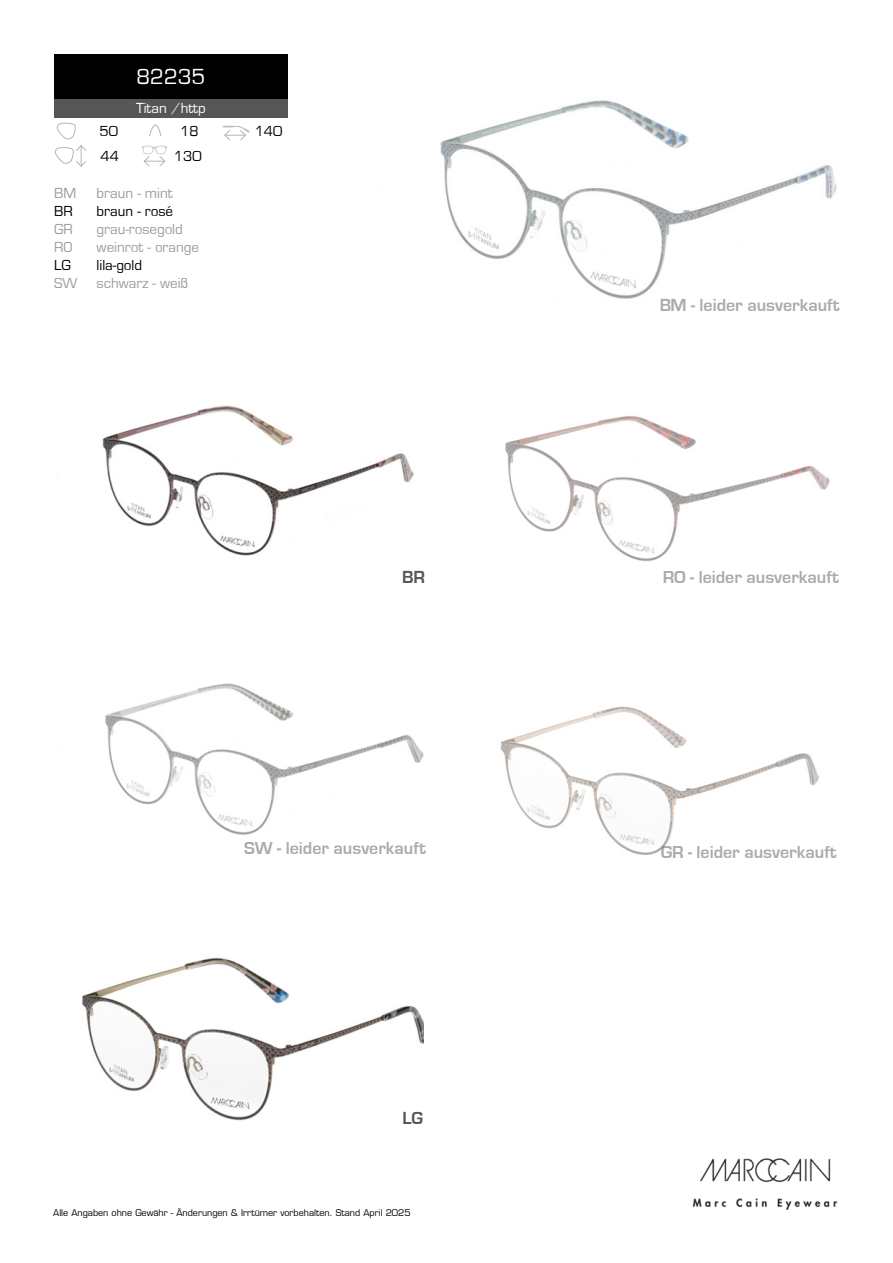
<style>
.page{position:relative;width:893px;height:1263px;background:#fff}
.page>*{position:absolute;margin:0;border:0;box-sizing:border-box;transform-origin:0 0}
.t1{font:22.5px "Eurostile";color:#fff}
.t2{font:700 18px "Eurostile";color:#565655}
.t3{font:15px "Eurostile";color:#9c9c9c}
.t4{font:15px "Eurostile";color:#000}
.t5{font:15px "Eurostile";color:#fff}
.t6{font:9px "Eurostile LT";color:#000}
</style>
<div class="page">
<svg style="left:54px;top:122px;width:32px;height:45px"></svg>
<img style="left:142px;top:145px;width:25px;height:10px">
<svg style="left:143px;top:156px;width:23px;height:10px"></svg>
<img style="left:222px;top:125px;width:27px;height:8px">
<svg style="left:224px;top:129px;width:23px;height:12px"></svg>
<svg style="left:149px;top:124px;width:13px;height:12px"></svg>
<img style="left:692px;top:1158px;width:146px;height:52px">
<img style="left:105px;top:683px;width:319px;height:152px">
<img style="left:505px;top:416px;width:325px;height:146px">
<img style="left:102px;top:405px;width:312px;height:151px">
<img style="left:440px;top:100px;width:397px;height:199px">
<div style="left:54px;top:54px;width:234px;height:45px;background:#000"></div>
<div style="left:54px;top:99px;width:234px;height:18px;background:#565655"></div>
<img style="left:500px;top:706px;width:319px;height:149px">
<img style="left:82px;top:957px;width:342px;height:164px">
<p class="t1" style="left:136px;top:65px;width:70px">82235</p>
<p class="t5" style="left:136px;top:100px;width:71px">Titan /http</p>
<p class="t4" style="left:174px;top:148px;width:29px">130</p>
<p class="t4" style="left:99px;top:123px;width:20px">50</p>
<p class="t4" style="left:180px;top:123px;width:20px">18</p>
<p class="t4" style="left:101px;top:149px;width:20px">44</p>
<p class="t3" style="left:54px;top:185px;width:24px">BM</p>
<p class="t3" style="left:97px;top:185px;width:78px">braun - mint</p>
<p class="t4" style="left:54px;top:203px;width:20px">BR</p>
<p class="t4" style="left:97px;top:203px;width:78px">braun - rosé</p>
<p class="t3" style="left:54px;top:221px;width:20px">GR</p>
<p class="t3" style="left:97px;top:221px;width:88px">grau-rosegold</p>
<p class="t3" style="left:54px;top:239px;width:20px">RO</p>
<p class="t3" style="left:97px;top:239px;width:104px">weinrot - orange</p>
<p class="t4" style="left:54px;top:257px;width:18px">LG</p>
<p class="t4" style="left:97px;top:257px;width:47px">lila-gold</p>
<p class="t3" style="left:54px;top:275px;width:25px">SW</p>
<p class="t3" style="left:97px;top:275px;width:93px">schwarz - weiß</p>
<p class="t4" style="left:255px;top:123px;width:29px">140</p>
<p class="t2" style="left:659px;top:295px;width:182px">BM - leider ausverkauft</p>
<p class="t2" style="left:402px;top:568px;width:25px">BR</p>
<p class="t2" style="left:662px;top:567px;width:178px">RO - leider ausverkauft</p>
<p class="t2" style="left:244px;top:839px;width:183px">SW - leider ausverkauft</p>
<p class="t2" style="left:660px;top:842px;width:178px">GR - leider ausverkauft</p>
<p class="t2" style="left:402px;top:1108px;width:22px">LG</p>
<p class="t6" style="left:53px;top:1207px;width:359px">Alle Angaben ohne Gewähr - Änderungen &amp; Irrtümer vorbehalten. Stand April 2025</p>
</div>
